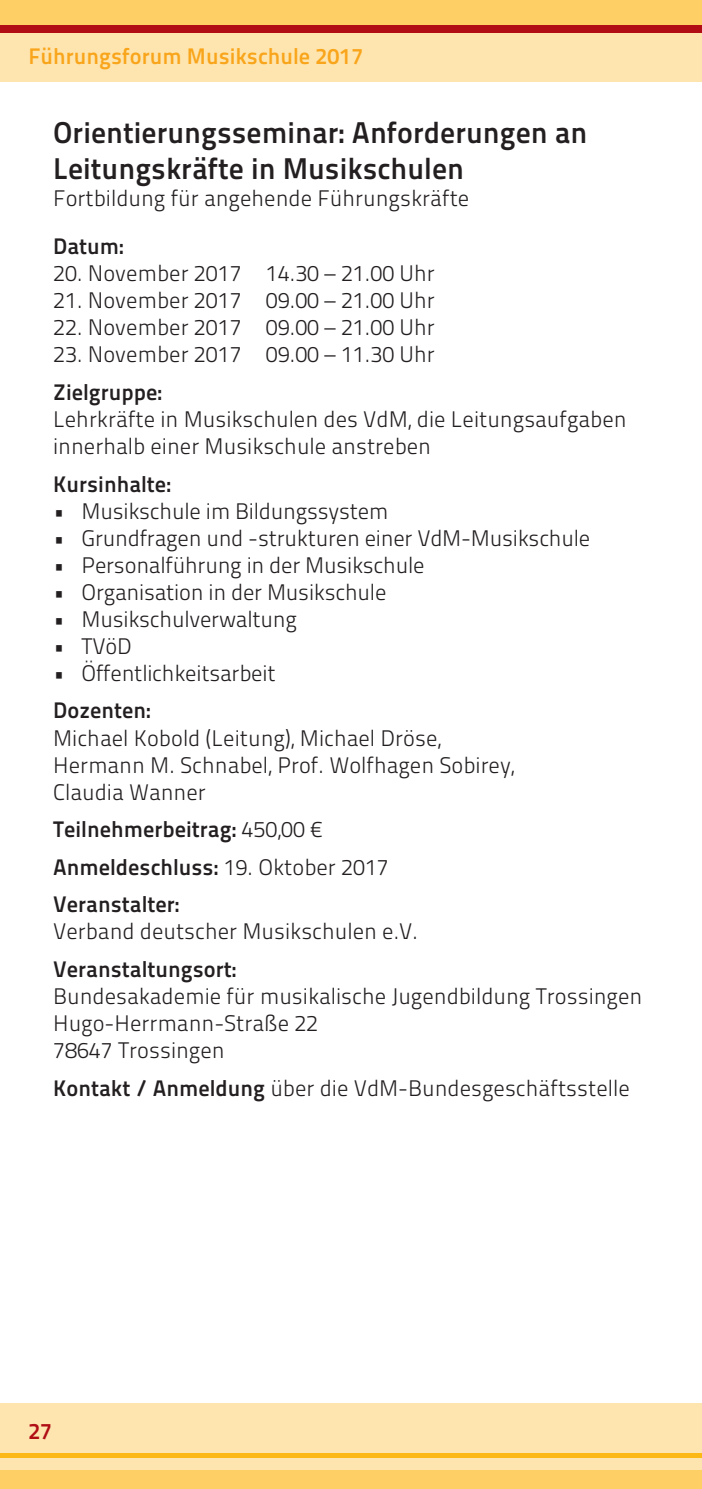
<style>
.page{position:relative;width:702px;height:1489px;background:#fff}
.page>*{position:absolute;margin:0;border:0;box-sizing:border-box;transform-origin:0 0}
.t1{font:30px/36px "Titillium Maps 26 L 750 wt";color:#231f20}
.t2{font:22.5px/27px "Titillium Maps 26 L 250 wt";color:#231f20}
.t3{font:22.5px/37.5px "Titillium Maps 26 L 750 wt";color:#231f20}
.t4{font:22.5px "Titillium Maps 26 L 750 wt";color:#f9a51b}
.t5{font:22.5px "Titillium Maps 26 L 750 wt";color:#b00d15}
.s1{font-family:"Titillium Maps 26 L 250 wt"}
.s2{font-family:"Titillium Maps 26 L 750 wt"}
</style>
<div class="page">
<div style="left:0;top:0;width:702px;height:82px;background:#fee5af"></div>
<div style="left:0;top:1403px;width:702px;height:85px;background:#fee5af"></div>
<div style="left:0;top:0;width:702px;height:28px;background:#fecf65"></div>
<div style="left:0;top:1469px;width:702px;height:19px;background:#fecf65"></div>
<hr style="left:0;top:1453px;width:702px;height:4px;background:#fcb814">
<div style="left:0;top:26px;width:702px;height:7px;background:#b00d15"></div>
<p class="t4" style="left:28px;top:39px;width:336px">Führungsforum Musikschule 2017</p>
<h1 class="t1" style="left:53px;top:113px;width:536px">Orientierungsseminar: Anforderungen an<br>Leitungskräfte in Musikschulen</h1>
<p class="t2" style="left:53px;top:183px;width:417px">Fortbildung für angehende Führungskräfte</p>
<p class="t3" style="left:53px;top:226px;width:72px">Datum:</p>
<p class="t2" style="left:53px;top:259px;width:383px">20. November 2017 14.30 – 21.00 Uhr</p>
<p class="t2" style="left:53px;top:286px;width:383px">21. November 2017 09.00 – 21.00 Uhr</p>
<p class="t2" style="left:53px;top:313px;width:383px">22. November 2017 09.00 – 21.00 Uhr</p>
<p class="t2" style="left:53px;top:340px;width:383px">23. November 2017 09.00 – 11.30 Uhr</p>
<p class="t3" style="left:53px;top:372px;width:110px">Zielgruppe:</p>
<p class="t2" style="left:53px;top:404px;width:575px">Lehrkräfte in Musikschulen des VdM, die Leitungsaufgaben innerhalb einer Musikschule anstreben</p>
<p class="t3" style="left:53px;top:464px;width:119px">Kursinhalte:</p>
<p class="t2" style="left:53px;top:496px;width:337px">• Musikschule im Bildungssystem</p>
<p class="t2" style="left:53px;top:523px;width:538px">• Grundfragen und -strukturen einer VdM-Musikschule</p>
<p class="t2" style="left:53px;top:550px;width:373px">• Personalführung in der Musikschule</p>
<p class="t2" style="left:53px;top:577px;width:335px">• Organisation in der Musikschule</p>
<p class="t2" style="left:53px;top:604px;width:245px">• Musikschulverwaltung</p>
<p class="t2" style="left:53px;top:631px;width:80px">• TVöD</p>
<p class="t2" style="left:53px;top:658px;width:224px">• Öffentlichkeitsarbeit</p>
<p class="t3" style="left:53px;top:690px;width:99px">Dozenten:</p>
<p class="t2" style="left:53px;top:723px;width:463px">Michael Kobold (Leitung), Michael Dröse,<br>Hermann M. Schnabel, Prof. Wolfhagen Sobirey,<br>Claudia Wanner</p>
<p class="t3" style="left:53px;top:809px;width:337px">Teilnehmerbeitrag: <span class="s1">450,00 €<br></span>Anmeldeschluss: <span class="s1">19. Oktober 2017<br></span>Veranstalter:</p>
<p class="t2" style="left:53px;top:916px;width:366px">Verband deutscher Musikschulen e.V.</p>
<p class="t3" style="left:53px;top:949px;width:185px">Veranstaltungsort:</p>
<p class="t2" style="left:53px;top:981px;width:590px">Bundesakademie für musikalische Jugendbildung Trossingen<br>Hugo-Herrmann-Straße 22<br>78647 Trossingen</p>
<p class="t2" style="left:53px;top:1073px;width:578px"><span class="s2">Kontakt / Anmeldung</span> über die VdM-Bundesgeschäftsstelle</p>
<p class="t5" style="left:28px;top:1413px;width:25px">27</p>
</div>
